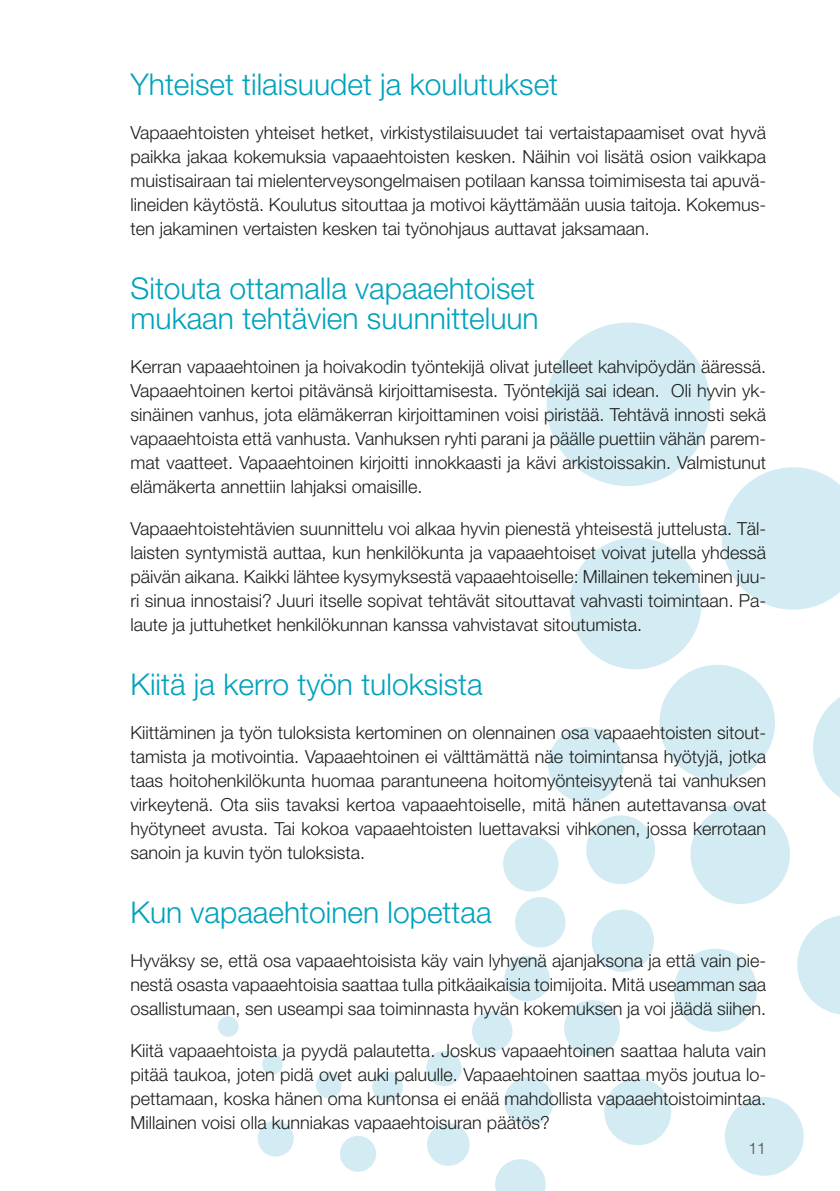
<style>
.page{position:relative;width:840px;height:1191px;background:#fff}
.page>*{position:absolute;margin:0;border:0;box-sizing:border-box;transform-origin:0 0}
.t1{font:300 30px/30px "Helvetica Neue LT Std";color:#00a2bc}
.t2{font:300 18px/24px "Helvetica Neue LT Std";color:#1d1d1b;text-align:justify}
.t3{font:300 16px "Helvetica Neue LT Std";color:#4d4c4c}
</style>
<div class="page">
<svg style="left:218px;top:1016px;width:20px;height:21px"></svg>
<svg style="left:257px;top:1120px;width:37px;height:37px"></svg>
<svg style="left:262px;top:1054px;width:21px;height:21px"></svg>
<svg style="left:316px;top:1072px;width:26px;height:27px"></svg>
<svg style="left:372px;top:1071px;width:31px;height:31px"></svg>
<svg style="left:426px;top:1051px;width:36px;height:36px"></svg>
<svg style="left:725px;top:1097px;width:79px;height:79px"></svg>
<svg style="left:604px;top:1078px;width:67px;height:68px"></svg>
<svg style="left:495px;top:1159px;width:51px;height:32px"></svg>
<svg style="left:472px;top:322px;width:367px;height:734px"></svg>
<svg style="left:504px;top:1077px;width:50px;height:49px"></svg>
<svg style="left:427px;top:1123px;width:43px;height:43px"></svg>
<svg style="left:340px;top:1136px;width:36px;height:36px"></svg>
<h1 class="t1" style="left:130px;top:69px;width:429px">Yhteiset tilaisuudet ja koulutukset</h1>
<p class="t2" style="left:130px;top:120px;width:637px">Vapaaehtoisten yhteiset hetket, virkistystilaisuudet tai vertaistapaamiset ovat hyvä paikka jakaa kokemuksia vapaaehtoisten kesken. Näihin voi lisätä osion vaikkapa muistisairaan tai mielenterveysongelmaisen potilaan kanssa toimimisesta tai apuvä&shy;lineiden käytöstä. Koulutus sitouttaa ja motivoi käyttämään uusia taitoja. Kokemus&shy;ten jakaminen vertaisten kesken tai työnohjaus auttavat jaksamaan.</p>
<h1 class="t1" style="left:130px;top:273px;width:409px">Sitouta ottamalla vapaaehtoiset mukaan tehtävien suunnitteluun</h1>
<p class="t2" style="left:130px;top:354px;width:637px">Kerran vapaaehtoinen ja hoivakodin työntekijä olivat jutelleet kahvipöydän ääressä.<br>Vapaaehtoinen kertoi pitävänsä kirjoittamisesta. Työntekijä sai idean. Oli hyvin yk&shy;sinäinen vanhus, jota elämäkerran kirjoittaminen voisi piristää. Tehtävä innosti sekä vapaaehtoista että vanhusta. Vanhuksen ryhti parani ja päälle puettiin vähän parem&shy;mat vaatteet. Vapaaehtoinen kirjoitti innokkaasti ja kävi arkistoissakin. Valmistunut elämäkerta annettiin lahjaksi omaisille.</p>
<p class="t2" style="left:130px;top:516px;width:637px">Vapaaehtoistehtävien suunnittelu voi alkaa hyvin pienestä yhteisestä juttelusta. Täl&shy;laisten syntymistä auttaa, kun henkilökunta ja vapaaehtoiset voivat jutella yhdessä päivän aikana. Kaikki lähtee kysymyksestä vapaaehtoiselle: Millainen tekeminen juu&shy;ri sinua innostaisi? Juuri itselle sopivat tehtävät sitouttavat vahvasti toimintaan. Pa&shy;laute ja juttuhetket henkilökunnan kanssa vahvistavat sitoutumista.</p>
<h1 class="t1" style="left:130px;top:669px;width:353px">Kiitä ja kerro työn tuloksista</h1>
<p class="t2" style="left:130px;top:720px;width:637px">Kiittäminen ja työn tuloksista kertominen on olennainen osa vapaaehtoisten sitout&shy;tamista ja motivointia. Vapaaehtoinen ei välttämättä näe toimintansa hyötyjä, jotka taas hoitohenkilökunta huomaa parantuneena hoitomyönteisyytenä tai vanhuksen virkeytenä. Ota siis tavaksi kertoa vapaaehtoiselle, mitä hänen autettavansa ovat hyötyneet avusta. Tai kokoa vapaaehtoisten luettavaksi vihkonen, jossa kerrotaan sanoin ja kuvin työn tuloksista.</p>
<h1 class="t1" style="left:130px;top:896px;width:362px">Kun vapaaehtoinen lopettaa</h1>
<p class="t2" style="left:130px;top:948px;width:637px">Hyväksy se, että osa vapaaehtoisista käy vain lyhyenä ajanjaksona ja että vain pie&shy;nestä osasta vapaaehtoisia saattaa tulla pitkäaikaisia toimijoita. Mitä useamman saa osallistumaan, sen useampi saa toiminnasta hyvän kokemuksen ja voi jäädä siihen.</p>
<p class="t2" style="left:130px;top:1038px;width:637px">Kiitä vapaaehtoista ja pyydä palautetta. Joskus vapaaehtoinen saattaa haluta vain pitää taukoa, joten pidä ovet auki paluulle. Vapaaehtoinen saattaa myös joutua lo&shy;pettamaan, koska hänen oma kuntonsa ei enää mahdollista vapaaehtoistoimintaa.<br>Millainen voisi olla kunniakas vapaaehtoisuran päätös?</p>
<p class="t3" style="left:748px;top:1138px;width:19px">11</p>
</div>
